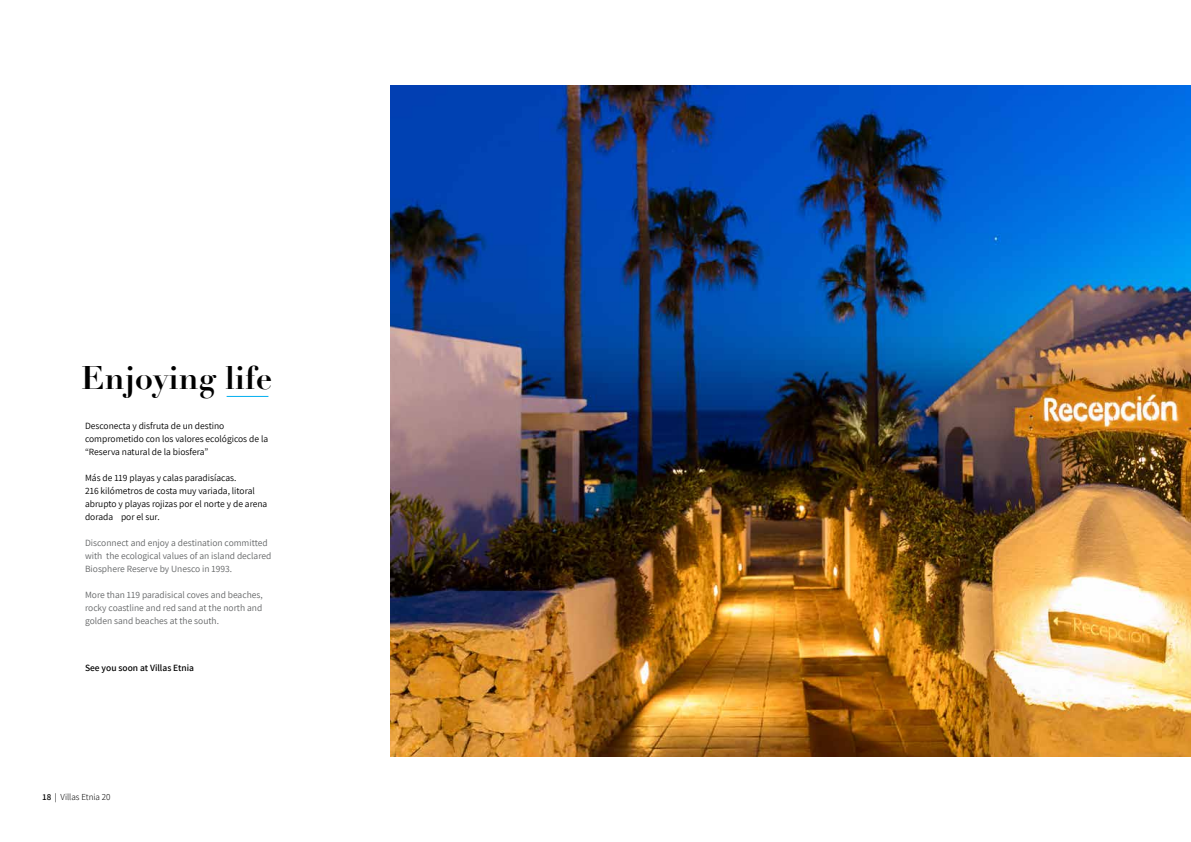
<style>
.page{position:relative;width:1191px;height:842px;background:#fff}
.page>*{position:absolute;margin:0;border:0;box-sizing:border-box;transform-origin:0 0}
.t1{font:700 32px "Didot";color:#000}
.t2{font:9.5px/13px "Assistant";color:#000}
.t3{font:9.5px/13px "Assistant";color:#636566}
.t4{font:600 9.5px "Assistant";color:#000}
.t5{font:300 9px "Assistant";color:#000}
.s1{font-weight:600}
.s2{font-weight:400}
</style>
<div class="page">
<img style="left:390px;top:85px;width:801px;height:672px">
<hr style="left:227px;top:396px;width:41px;height:1px;background:#00aeef">
<h1 class="t1" style="left:81px;top:357px;width:192px">Enjoying life</h1>
<p class="t2" style="left:85px;top:419px;width:184px">Desconecta y disfruta de un destino comprometido con los valores ecológicos de la “Reserva natural de la biosfera”</p>
<p class="t2" style="left:85px;top:471px;width:184px">Más de 119 playas y calas paradisíacas.<br>216 kilómetros de costa muy variada, litoral abrupto y playas rojizas por el norte y de arena dorada por el sur.</p>
<p class="t3" style="left:85px;top:536px;width:188px">Disconnect and enjoy a destination committed with the ecological values of an island declared<br>Biosphere Reserve by Unesco in 1993.</p>
<p class="t3" style="left:85px;top:588px;width:179px;text-align:justify">More than 119 paradisical coves and beaches, rocky coastline and red sand at the north and golden sand beaches at the south.</p>
<p class="t4" style="left:85px;top:661px;width:110px">See you soon at Villas Etnia</p>
<p class="t5" style="left:43px;top:791px;width:69px"><span class="s1">18</span> <span class="s2">|</span> Villas Etnia 20</p>
</div>
